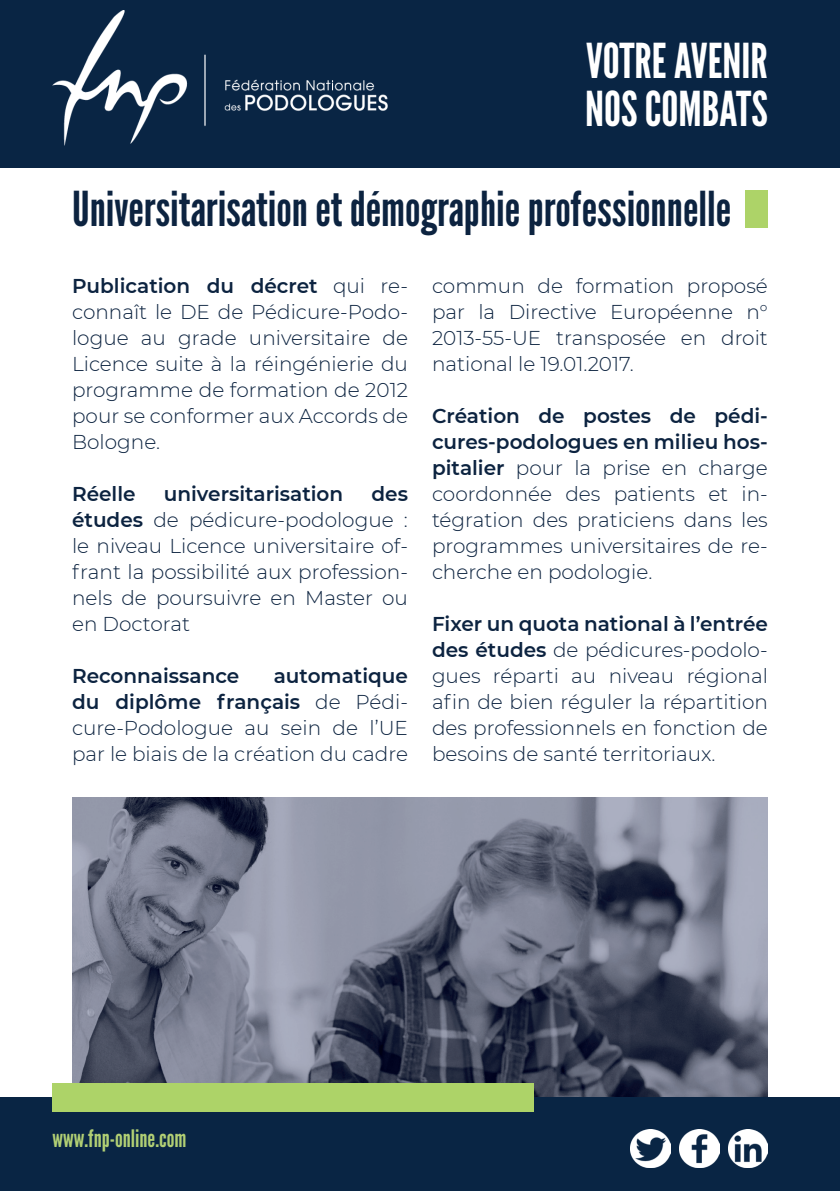
<style>
.page{position:relative;width:840px;height:1191px;background:#fff}
.page>*{position:absolute;margin:0;border:0;box-sizing:border-box;transform-origin:0 0}
.t1{font:48px "League Gothic";color:#0c2340}
.t2{font:48px/48px "League Gothic";color:#fff}
.t3{font:24px "League Gothic";color:#b1cf74}
.t4{font:300 20px/26px "Montserrat";color:#0c2340;text-align:justify}
.t5{font:600 20px "Montserrat";color:#0c2340}
.s1{font-weight:600}
</style>
<div class="page">
<img style="left:72px;top:797px;width:695px;height:300px">
<div style="left:0;top:0;width:839px;height:167px;background:#092544"></div>
<img style="left:52px;top:10px;width:335px;height:135px">
<div style="left:0;top:1097px;width:839px;height:94px;background:#092544"></div>
<div style="left:52px;top:1082px;width:481px;height:29px;background:#add368"></div>
<div style="left:745px;top:191px;width:22px;height:37px;background:#add368"></div>
<img style="left:630px;top:1129px;width:40px;height:38px">
<img style="left:679px;top:1129px;width:39px;height:38px">
<img style="left:728px;top:1129px;width:39px;height:38px">
<h1 class="t2" style="left:584px;top:37px;width:184px">VOTRE AVENIR<br>NOS COMBATS</h1>
<h1 class="t1" style="left:72px;top:180px;width:660px">Universitarisation et démographie professionnelle</h1>
<p class="t4" style="left:72px;top:272px;width:337px"><span class="s1">Publication du décret</span> qui re&shy;connaît le DE de Pédicure-Podo&shy;logue au grade universitaire de Licence suite à la réingénierie du programme de formation de 2012 pour se conformer aux Accords de Bologne.</p>
<p class="t5" style="left:72px;top:479px;width:65px">Réelle</p>
<p class="t5" style="left:164px;top:479px;width:181px">universitarisation</p>
<p class="t4" style="left:72px;top:480px;width:337px;text-indent:299px"><span class="s1">des études</span> de pédicure-podologue : le niveau Licence universitaire of&shy;frant la possibilité aux profession&shy;nels de poursuivre en Master ou en Doctorat</p>
<p class="t5" style="left:72px;top:661px;width:169px">Reconnaissance</p>
<p class="t4" style="left:72px;top:662px;width:337px;text-indent:202px"><span class="s1">automatique du diplôme français</span> de Pédi&shy;cure-Podologue au sein de l’UE par le biais de la création du cadre</p>
<p class="t4" style="left:432px;top:272px;width:337px">commun de formation proposé par la Directive Européenne n° 2013-55-UE transposée en droit national le 19.01.2017.</p>
<p class="t4" style="left:432px;top:402px;width:337px"><span class="s1">Création de postes de pédi&shy;cures-podologues en milieu hos&shy;pitalier</span> pour la prise en charge coordonnée des patients et in&shy;tégration des praticiens dans les programmes universitaires de re&shy;cherche en podologie.</p>
<p class="t4" style="left:432px;top:610px;width:337px"><span class="s1">Fixer un quota national à l’entrée des études</span> de pédicures-podolo&shy;gues réparti au niveau régional afin de bien réguler la répartition des professionnels en fonction de besoins de santé territoriaux.</p>
<p class="t3" style="left:52px;top:1124px;width:135px">www.fnp-online.com</p>
</div>
